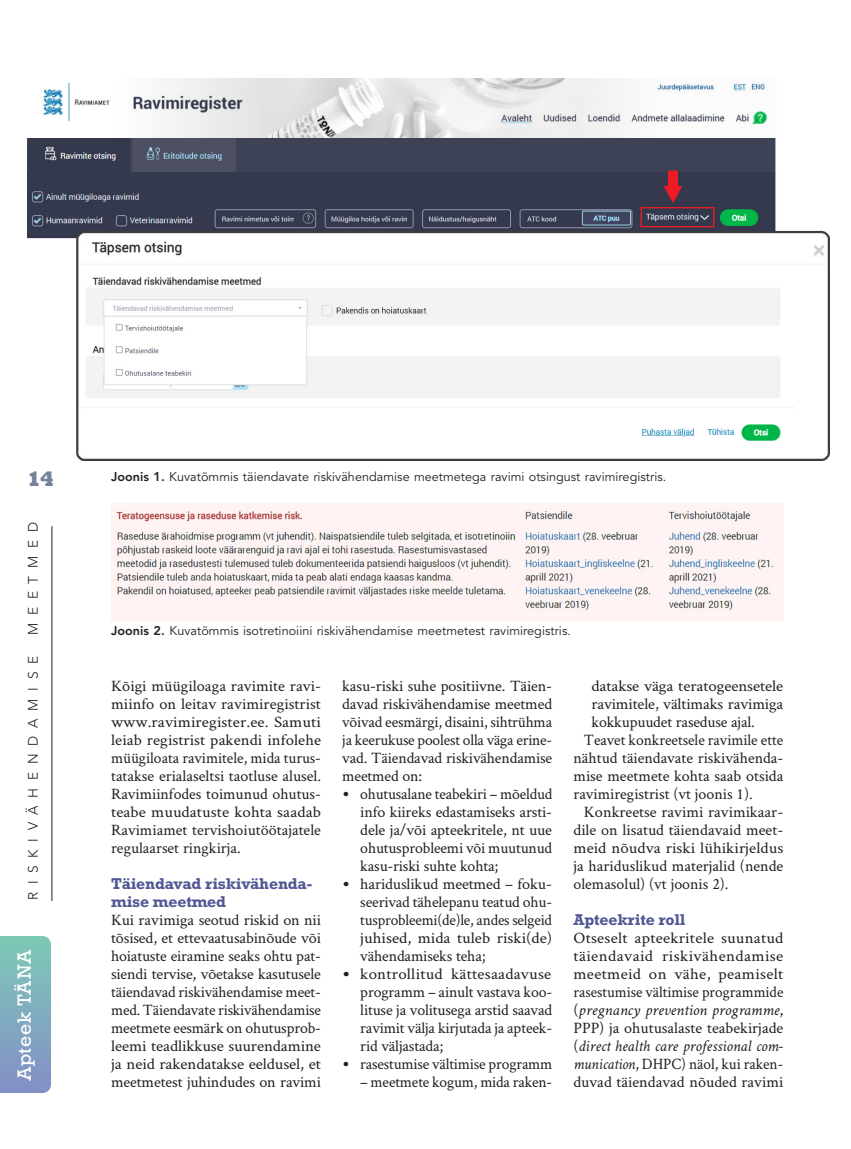
<style>
.page{position:relative;width:851px;height:1149px;background:#fff}
.page>*{position:absolute;margin:0;border:0;box-sizing:border-box;transform-origin:0 0}
.t1{font:800 21px "Rockwell Std";color:#76829b}
.t2{font:18px "Rockwell";letter-spacing:.04em;color:#fff}
.ladu{font:15.9px/18px "Crimson Text";letter-spacing:-.01em;color:#231f20;text-align:justify}
.ladu_taandeta{font:15.9px/18px "Crimson Text";letter-spacing:-.01em;color:#231f20;text-align:justify}
.ladu_taandeta-2{font:15.9px/18px "Crimson Text";letter-spacing:-.01em;color:#231f20;text-align:justify;scale:1.06 1}
.ladu-2{font:15.9px/18px "Crimson Text";letter-spacing:-.01em;color:#231f20;text-align:justify;scale:1.06 1}
.vahepeal_2{font:700 15.9px/18px "Rockwell Std";letter-spacing:-.01em;color:#525894}
.rubriik_serva_vasak{font:300 13.65px "Avenir LT Std";letter-spacing:.57em;color:#231f20}
.tabel{font:12.6px "Avenir LT Std";letter-spacing:.005em;color:#231f20}
.s1{font-weight:800}
.s2{font-family:"Calibri";font-weight:300}
.s3{font-style:italic}
</style>
<div class="page">
<svg style="left:0;top:936px;width:51px;height:156px;background:#80acbe"></svg>
<hr style="left:52px;top:526px;width:1px;height:374px;background:#231f20">
<img style="left:28px;top:79px;width:801px;height:382px">
<img style="left:111px;top:503px;width:672px;height:116px">
<h1 class="t1" style="left:27px;top:466px;width:29px">14</h1>
<p class="rubriik_serva_vasak" style="left:25px;top:635px;width:115px;rotate:-90deg">meetmed</p>
<p class="rubriik_serva_vasak" style="left:25px;top:900px;width:246px;rotate:-90deg">riskivähendamise</p>
<p class="t2" style="left:13px;top:1080px;width:133px;rotate:-90deg">Apteek TÄNA</p>
<p class="tabel" style="left:111px;top:469px;width:556px"><span class="s1">Joonis 1.</span> Kuvatõmmis täiendavate riskivähendamise meetmetega ravimi otsingust ravimiregistris.</p>
<p class="tabel" style="left:111px;top:623px;width:461px"><span class="s1">Joonis 2.</span> Kuvatõmmis isotretinoiini riskivähendamise meetmetest ravimiregistris.</p>
<p class="ladu" style="left:111px;top:676px;width:211px">Kõigi müügiloaga ravimite ravi&shy;miinfo on leitav ravimiregistrist www.ravimiregister.ee. Samuti leiab registrist pakendi infolehe müügiloata ravimitele, mida turus&shy;tatakse erialaseltsi taotluse alusel.<br>Ravimiinfodes toimunud ohutus&shy;teabe muudatuste kohta saadab Ravimiamet tervishoiutöötajatele regulaarset ringkirja.</p>
<p class="vahepeal_2" style="left:111px;top:874px;width:202px">Täiendavad riskivähenda&shy;mise meetmed</p>
<p class="ladu_taandeta" style="left:111px;top:910px;width:211px">Kui ravimiga seotud riskid on nii tõsised, et ettevaatusabinõude või hoiatuste eiramine seaks ohtu pat&shy;siendi tervise, võetakse kasutusele täiendavad riskivähendamise meet&shy;med. Täiendavate riskivähendamise meetmete eesmärk on ohutusprob&shy;leemi teadlikkuse suurendamine ja neid rakendatakse eeldusel, et meetmetest juhindudes on ravimi</p>
<p class="ladu_taandeta" style="left:342px;top:676px;width:211px">kasu-riski suhe positiivne. Täien&shy;davad riskivähendamise meetmed võivad eesmärgi, disaini, sihtrühma ja keerukuse poolest olla väga erine&shy;vad. Täiendavad riskivähendamise meetmed on:</p>
<p class="ladu" style="left:360px;top:784px;width:194px;text-indent:-18px"><span class="s2">•</span> ohutusalane teabekiri – mõeldud info kiireks edastamiseks arsti&shy;dele ja/või apteekritele, nt uue ohutusprobleemi või muutunud kasu-riski suhte kohta;</p>
<p class="ladu" style="left:360px;top:874px;width:193px;text-indent:-18px"><span class="s2">•</span> hariduslikud meetmed – foku&shy;seerivad tähelepanu teatud ohu&shy;tusprobleemi(de)le, andes selgeid juhised, mida tuleb riski(de) vähendamiseks teha;</p>
<p class="ladu-2" style="left:360px;top:964px;width:182px;text-indent:-18px"><span class="s2">•</span> kontrollitud kättesaadavuse programm – ainult vastava koo&shy;lituse ja volitusega arstid saavad ravimit välja kirjutada ja apteek&shy;rid väljastada;</p>
<p class="ladu" style="left:342px;top:1054px;width:212px"><span class="s2">•</span> rasestumise vältimise programm</p>
<p class="ladu" style="left:360px;top:1072px;width:193px">– meetmete kogum, mida raken-</p>
<p class="ladu-2" style="left:591px;top:676px;width:182px">datakse väga teratogeensetele ravimitele, vältimaks ravimiga kokkupuudet raseduse ajal.</p>
<p class="ladu" style="left:573px;top:730px;width:211px;text-indent:10px">Teavet konkreetsele ravimile ette nähtud täiendavate riskivähenda&shy;mise meetmete kohta saab otsida ravimiregistrist (vt joonis 1).</p>
<p class="ladu" style="left:573px;top:802px;width:211px;text-indent:10px">Konkreetse ravimi ravimikaar&shy;dile on lisatud täiendavaid meet&shy;meid nõudva riski lühikirjeldus ja hariduslikud materjalid (nende olemasolul) (vt joonis 2).</p>
<p class="vahepeal_2" style="left:573px;top:910px;width:113px">Apteekrite roll</p>
<p class="ladu_taandeta-2" style="left:573px;top:928px;width:199px">Otseselt apteekritele suunatud täiendavaid riskivähendamise meetmeid on vähe, peamiselt rasestumise vältimise programmide (<span class="s3">pregnancy prevention programme</span>, PPP) ja ohutusalaste teabekirjade (<span class="s3">direct health care professional com&shy;munication</span>, DHPC) näol, kui raken&shy;duvad täiendavad nõuded ravimi</p>
</div>
